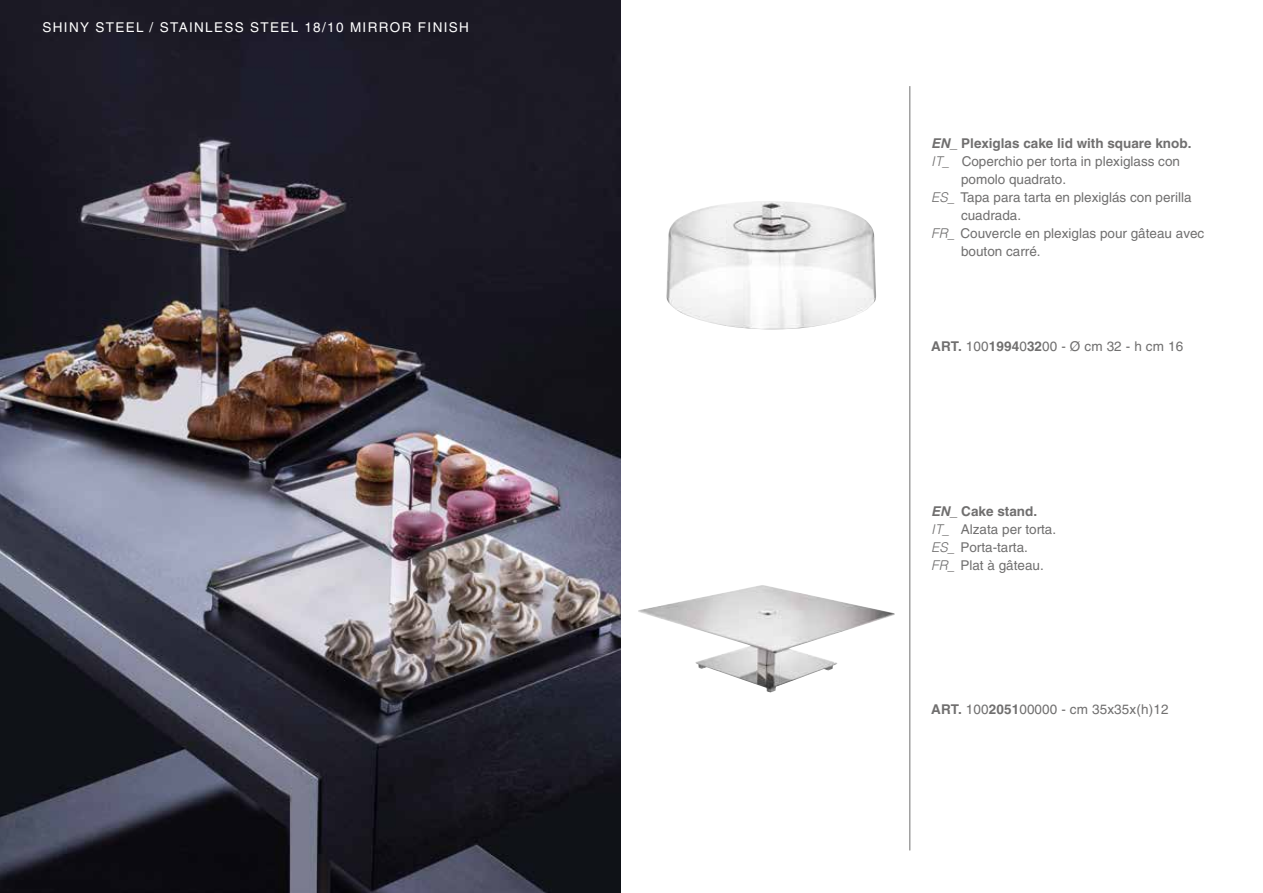
<style>
.page{position:relative;width:1263px;height:893px;background:#fff}
.page>*{position:absolute;margin:0;border:0;box-sizing:border-box;transform-origin:0 0}
.t1{font:13.5px/18px "Helvetica";color:#706f6f}
.t2{font:13.5px "Helvetica";letter-spacing:.1em;color:#fff}
.t3{font:700 13.5px "Helvetica";color:#706f6f}
.s1{font-style:italic}
.s2{font-weight:300;font-style:italic}
.s3{font-weight:700}
.s4{font-weight:700;font-style:italic}
</style>
<div class="page">
<img style="left:0;top:0;width:621px;height:893px">
<img style="left:666px;top:201px;width:210px;height:129px">
<img style="left:638px;top:585px;width:257px;height:107px">
<hr style="left:909px;top:86px;width:1px;height:764px;background:#706f6f">
<p class="t2" style="left:43px;top:19px;width:428px">SHINY STEEL / STAINLESS STEEL 18/10 MIRROR FINISH</p>
<p class="t3" style="left:931px;top:135px;width:262px"><span class="s1">EN_</span> Plexiglas cake lid with square knob.</p>
<p class="t1" style="left:931px;top:152px;width:250px"><span class="s2">IT_</span> Coperchio per torta in plexiglass con</p>
<p class="t1" style="left:961px;top:170px;width:107px">pomolo quadrato.</p>
<p class="t1" style="left:931px;top:188px;width:262px"><span class="s2">ES_</span> Tapa para tarta en plexiglás con perilla</p>
<p class="t1" style="left:961px;top:206px;width:62px">cuadrada.</p>
<p class="t1" style="left:931px;top:224px;width:275px"><span class="s2">FR_</span> Couvercle en plexiglas pour gâteau avec</p>
<p class="t1" style="left:961px;top:242px;width:81px">bouton carré.</p>
<p class="t1" style="left:931px;top:337px;width:253px"><span class="s3">ART.</span> 100<span class="s3">1994</span>0<span class="s3">32</span>00 - Ø cm 32 - h cm 16</p>
<p class="t1" style="left:931px;top:503px;width:126px"><span class="s4">EN_</span> <span class="s3">Cake stand.<br></span><span class="s2">IT_</span> Alzata per torta.<br><span class="s2">ES_</span> Porta-tarta.<br><span class="s2">FR_</span> Plat à gâteau.</p>
<p class="t1" style="left:931px;top:700px;width:239px"><span class="s3">ART.</span> 100<span class="s3">2051</span>00000 - cm 35x35x(h)12</p>
</div>
